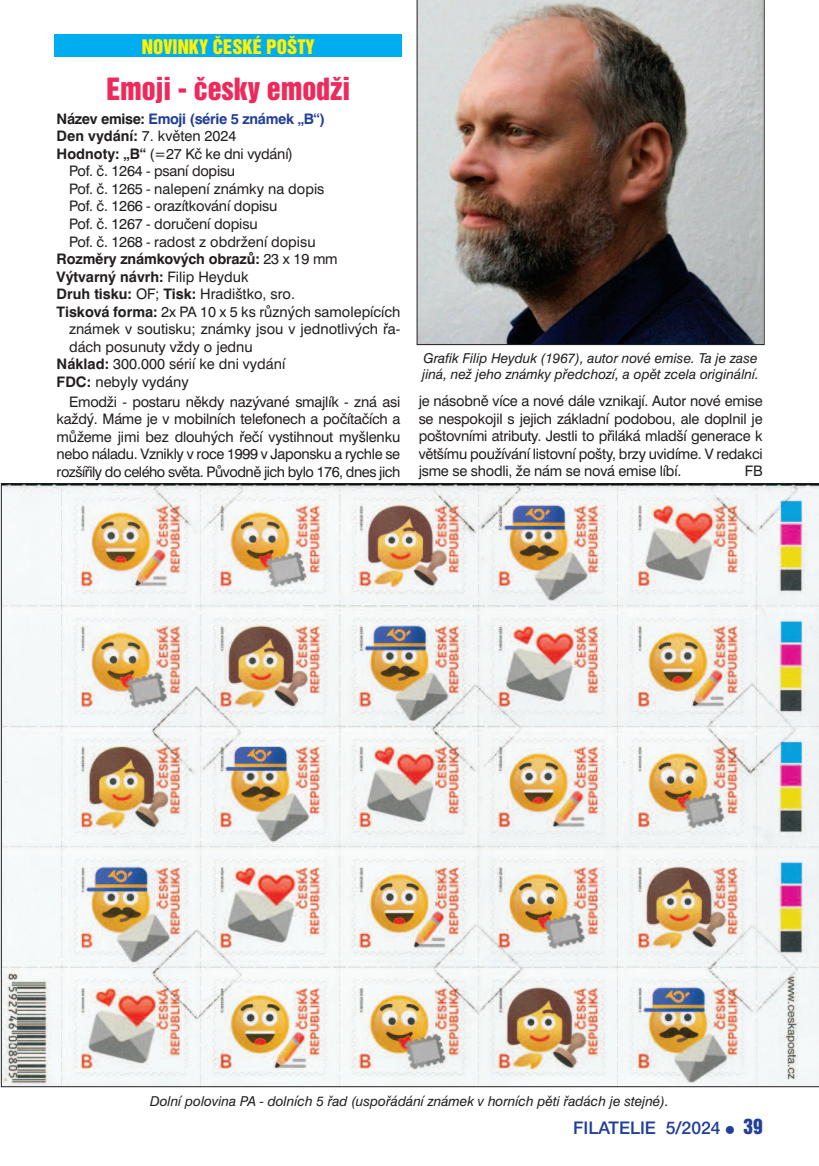
<style>
.page{position:relative;width:819px;height:1166px;background:#fff}
.page>*{position:absolute;margin:0;border:0;box-sizing:border-box;transform-origin:0 0}
.t1{font:28px "Switzerland Inserat";letter-spacing:-.005em;color:#ee2a5c}
.t2{font:18.38px "Switzerland Inserat";color:#fff101}
.t3{font:17.5px "Helvetica E A";color:#223f99}
.t4{font:14.53px/17.5px "Swiss 721 BTCE";letter-spacing:-.01em;color:#231f20;text-align:justify}
.t5{font:700 14.53px "Swiss 721 BTCE";letter-spacing:-.01em;color:#231f20}
.t6{font:700 14.53px "Swiss 721 BTCE";letter-spacing:-.025em;color:#223f99}
.t7{font:italic 13.65px/16.3px "Swiss 721 BTCE";color:#231f20}
.s1{color:#231f20}
.s2{font-weight:700}
.s3{font-weight:400}
.s4{font-size:14px}
.s5{font-family:"Helvetica Inserat E";font-size:19.25px}
</style>
<div class="page">
<img style="left:1px;top:483px;width:818px;height:604px">
<div style="left:55px;top:35px;width:347px;height:22px;background:#00aeef"></div>
<img style="left:417px;top:0;width:347px;height:345px">
<p class="t2" style="left:142px;top:37px;width:174px">NOVINKY ČESKÉ POŠTY</p>
<h1 class="t1" style="left:106px;top:74px;width:245px">Emoji - česky emodži</h1>
<p class="t6" style="left:57px;top:114px;width:270px"><span class="s1">Název emise:</span> Emoji (série 5 známek „B“)</p>
<p class="t4" style="left:57px;top:129px;width:181px"><span class="s2">Den vydání:</span> 7. květen 2024</p>
<p class="t4" style="left:57px;top:146px;width:238px"><span class="s2">Hodnoty: „B“</span> (=27 Kč ke dni vydání)</p>
<p class="t4" style="left:69px;top:164px;width:168px">Pof. č. 1264 - psaní dopisu</p>
<p class="t4" style="left:69px;top:181px;width:257px">Pof. č. 1265 - nalepení známky na dopis</p>
<p class="t4" style="left:69px;top:199px;width:210px">Pof. č. 1266 - orazítkování dopisu</p>
<p class="t4" style="left:69px;top:216px;width:190px">Pof. č. 1267 - doručení dopisu</p>
<p class="t4" style="left:69px;top:234px;width:248px">Pof. č. 1268 - radost z obdržení dopisu</p>
<p class="t5" style="left:57px;top:254px;width:282px">Rozměry známkových obrazů: <span class="s3">23 x 19 mm</span></p>
<p class="t5" style="left:57px;top:271px;width:193px">Výtvarný návrh: <span class="s3">Filip Heyduk</span></p>
<p class="t4" style="left:57px;top:286px;width:240px"><span class="s2">Druh tisku:</span> OF; <span class="s2">Tisk:</span> Hradištko, sro.</p>
<p class="t4" style="left:57px;top:304px;width:345px"><span class="s2">Tisková forma:</span> 2x PA 10 x 5 ks různých samolepících</p>
<p class="t4" style="left:69px;top:321px;width:333px">známek v soutisku; známky jsou v jednotlivých řa-</p>
<p class="t4" style="left:69px;top:339px;width:185px">dách posunuty vždy o jednu</p>
<p class="t4" style="left:57px;top:356px;width:230px"><span class="s2">Náklad:</span> 300.000 sérií ke dni vydání</p>
<p class="t4" style="left:57px;top:374px;width:134px"><span class="s2">FDC:</span> nebyly vydány</p>
<p class="t4" style="left:57px;top:394px;width:345px;text-indent:12px">Emodži - postaru někdy nazývané smajlík - zná asi každý. Máme je v mobilních telefonech a počítačích a můžeme jimi bez dlouhých řečí vystihnout myšlenku nebo náladu. Vznikly v roce 1999 v Japonsku a rychle se rozšířily do celého světa. Původně jich bylo 176, dnes jich</p>
<p class="t7" style="left:422px;top:351px;width:338px">Grafik Filip Heyduk (1967), autor nové emise. Ta je zase jiná, než jeho známky předchozí, a opět zcela originální.</p>
<p class="t4" style="left:418px;top:394px;width:345px">je násobně více a nové dále vznikají. Autor nové emise se nespokojil s jejich základní podobou, ale doplnil je poštovními atributy. Jestli to přiláká mladší generace k většímu používání listovní pošty, brzy uvidíme. V redakci jsme se shodli, že nám se nová emise líbí.</p>
<p class="t4" style="left:744px;top:464px;width:19px">FB</p>
<p class="t7" style="left:150px;top:1094px;width:520px">Dolní polovina PA - dolních 5 řad (uspořádání známek v horních pěti řadách je stejné).</p>
<p class="t3" style="left:573px;top:1117px;width:191px">FILATELIE 5/2024 <span class="s4">π</span> <span class="s5">39</span></p>
</div>
